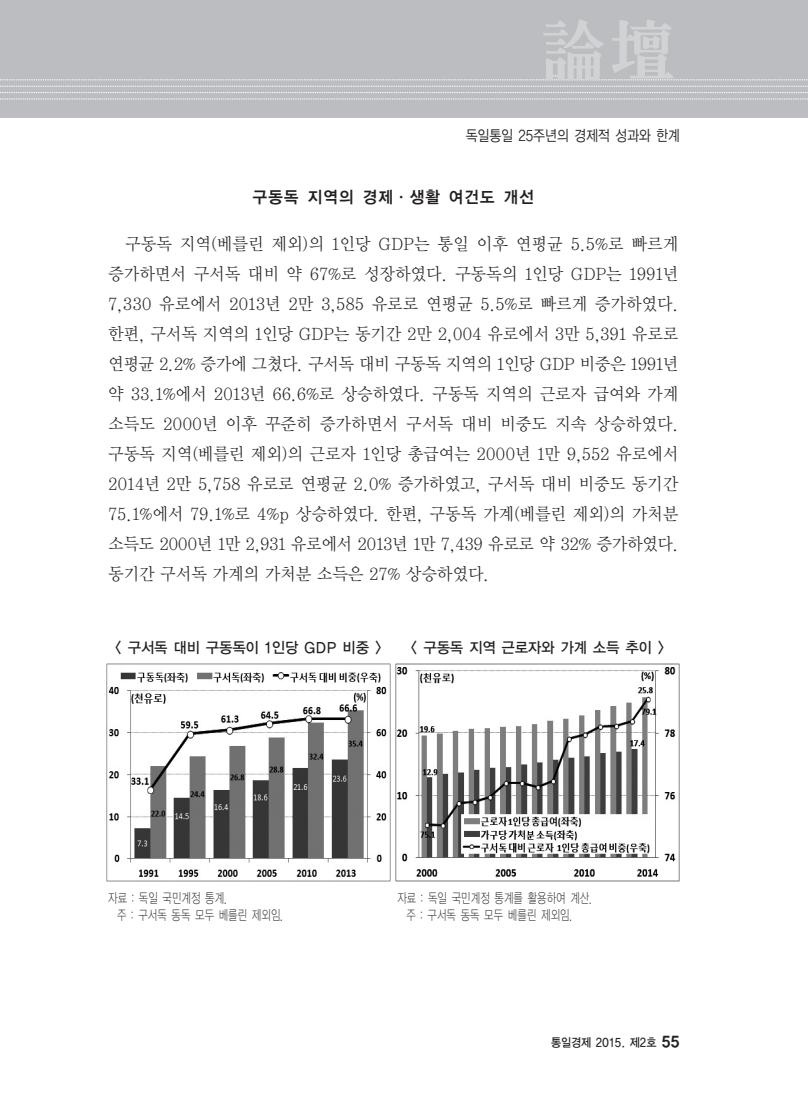
<style>
.page{position:relative;width:808px;height:1106px;background:#fff}
.page>*{position:absolute;margin:0;border:0;box-sizing:border-box;transform-origin:0 0}
.t1{font:69.6px "Y Mj O15";color:#d1d2d4}
.t2{font:17.25px/30px "Y Mj O12";letter-spacing:-.07em;color:#231f20;text-align:justify;scale:.95 1}
.t3{font:16.5px "YGO14";color:#231f20;scale:.95 1}
.t4{font:15px "YGO13";letter-spacing:-.075em;color:#231f20;scale:.95 1}
.t5{font:15px "YGO12";letter-spacing:-.07em;color:#231f20;scale:.85 1}
.t6{font:13.5px/16.2px "YGO11";letter-spacing:-.055em;color:#231f20;scale:.75 1}
.t7{font:12px "YGO13";letter-spacing:-.075em;color:#231f20;scale:.9 1}
.s1{font-family:"YGO15";font-size:15px}
</style>
<div class="page">
<div style="left:0;top:0;width:808px;height:117px;background:#bcbdc0"></div>
<svg style="left:2px;top:99px;width:806px;height:1px"></svg>
<svg style="left:0;top:80px;width:808px;height:13px"></svg>
<img style="left:106px;top:664px;width:285px;height:217px">
<img style="left:395px;top:664px;width:285px;height:217px">
<h1 class="t1" style="left:537px;top:6px;width:141px">論壇</h1>
<p class="t5" style="left:465px;top:126px;width:254px">독일통일 25주년의 경제적 성과와 한계</p>
<p class="t3" style="left:252px;top:186px;width:298px">구동독 지역의 경제·생활 여건도 개선</p>
<p class="t2" style="left:108px;top:229px;width:603px;text-indent:17px">구동독 지역(베를린 제외)의 1인당 GDP는 통일 이후 연평균 5.5%로 빠르게 증가하면서 구서독 대비 약 67%로 성장하였다. 구동독의 1인당 GDP는 1991년 7,330 유로에서 2013년 2만 3,585 유로로 연평균 5.5%로 빠르게 증가하였다. 한편, 구서독 지역의 1인당 GDP는 동기간 2만 2,004 유로에서 3만 5,391 유로로 연평균 2.2% 증가에 그쳤다. 구서독 대비 구동독 지역의 1인당 GDP 비중은 1991년 약 33.1%에서 2013년 66.6%로 상승하였다. 구동독 지역의 근로자 급여와 가계 소득도 2000년 이후 꾸준히 증가하면서 구서독 대비 비중도 지속 상승하였다. 구동독 지역(베를린 제외)의 근로자 1인당 총급여는 2000년 1만 9,552 유로에서 2014년 2만 5,758 유로로 연평균 2.0% 증가하였고, 구서독 대비 비중도 동기간 75.1%에서 79.1%로 4%p 상승하였다. 한편, 구동독 가계(베를린 제외)의 가처분 소득도 2000년 1만 2,931 유로에서 2013년 1만 7,439 유로로 약 32% 증가하였다. 동기간 구서독 가계의 가처분 소득은 27% 상승하였다.</p>
<p class="t4" style="left:115px;top:637px;width:283px">&lt; 구서독 대비 구동독이 1인당 GDP 비중 &gt;</p>
<p class="t4" style="left:410px;top:637px;width:269px">&lt; 구동독 지역 근로자와 가계 소득 추이 &gt;</p>
<p class="t6" style="left:117px;top:890px;width:224px;text-indent:-9px">자료 : 독일 국민계정 통계.<br>주 : 구서독 동독 모두 베를린 제외임.</p>
<p class="t6" style="left:406px;top:890px;width:250px;text-indent:-9px">자료 : 독일 국민계정 통계를 활용하여 계산. 주 : 구서독 동독 모두 베를린 제외임.</p>
<p class="t7" style="left:551px;top:1034px;width:146px">통일경제 2015. 제2호 <span class="s1">55</span></p>
</div>
